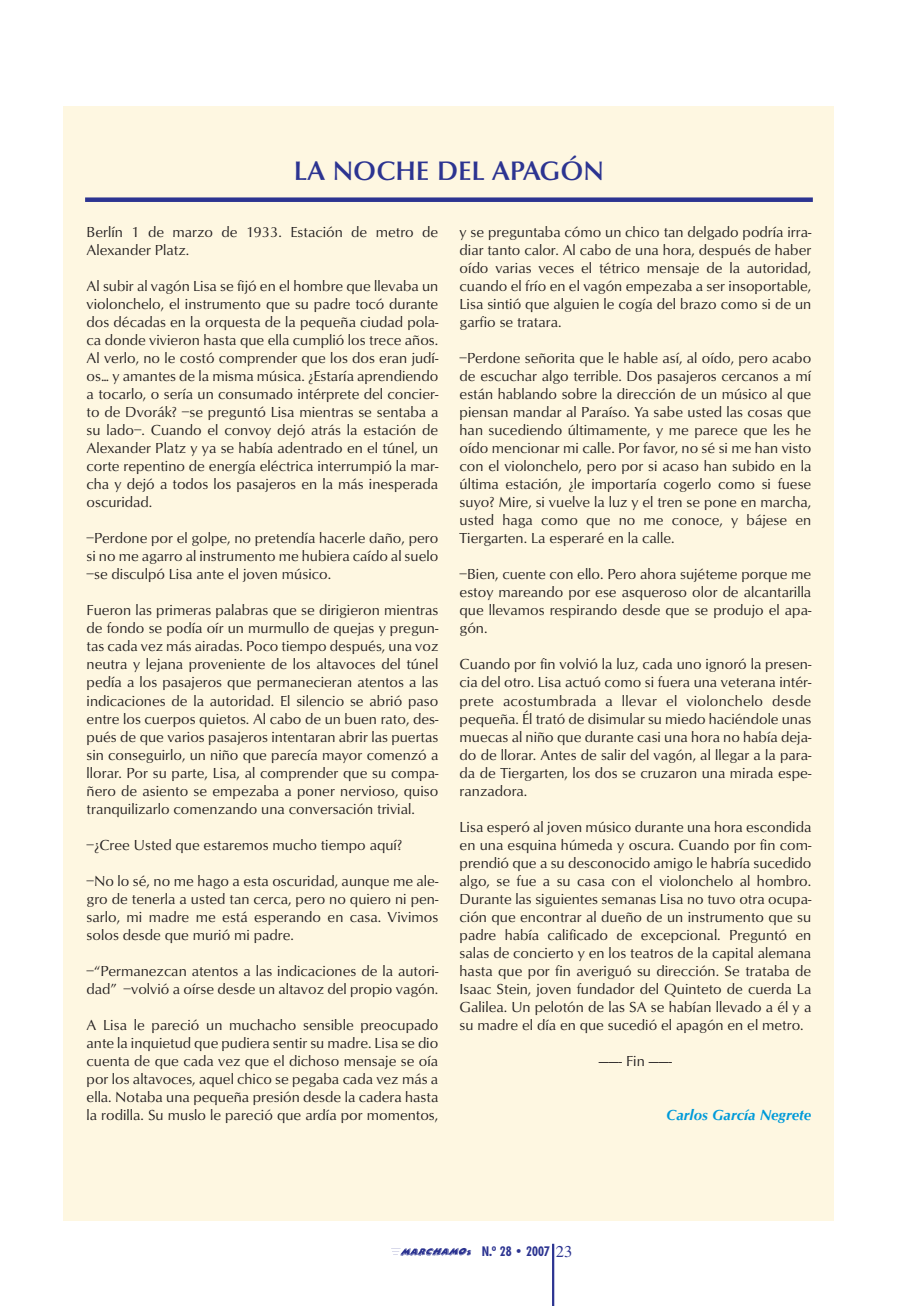
<style>
.page{position:relative;width:915px;height:1306px;background:#fff}
.page>*{position:absolute;margin:0;border:0;box-sizing:border-box;transform-origin:0 0}
.t1{font:600 27px "Optima";color:#2c3491}
.t2{font:15px/18px "Optima";color:#231f20;text-align:justify}
.t3{font:15px "Optima Bld Itlic";color:#009ad9}
.t4{font:700 condensed 13.5px "Futura BT";color:#2c3491}
.s1{font-family:"Times";font-weight:400;font-stretch:normal;font-size:16.5px}
</style>
<div class="page">
<hr style="left:552px;top:1243px;width:2px;height:62px;background:#2c3491">
<img style="left:391px;top:1248px;width:81px;height:8px">
<div style="left:64px;top:107px;width:769px;height:1114px;background:#fef7e1"></div>
<div style="left:85px;top:197px;width:727px;height:5px;background:#2c3491"></div>
<h1 class="t1" style="left:294px;top:160px;width:312px">LA NOCHE DEL APAGÓN</h1>
<p class="t2" style="left:87px;top:224px;width:353px">Berlín 1 de marzo de 1933. Estación de metro de<br>Alexander Platz.</p>
<p class="t2" style="left:87px;top:278px;width:353px">Al subir al vagón Lisa se fijó en el hombre que llevaba un violonchelo, el instrumento que su padre tocó durante dos décadas en la orquesta de la pequeña ciudad pola&shy;ca donde vivieron hasta que ella cumplió los trece años.<br>Al verlo, no le costó comprender que los dos eran judí&shy;os… y amantes de la misma música. ¿Estaría aprendiendo a tocarlo, o sería un consumado intérprete del concier&shy;to de Dvorák? –se preguntó Lisa mientras se sentaba a su lado–. Cuando el convoy dejó atrás la estación de Alexander Platz y ya se había adentrado en el túnel, un corte repentino de energía eléctrica interrumpió la mar&shy;cha y dejó a todos los pasajeros en la más inesperada oscuridad.</p>
<p class="t2" style="left:87px;top:530px;width:353px">–Perdone por el golpe, no pretendía hacerle daño, pero si no me agarro al instrumento me hubiera caído al suelo –se disculpó Lisa ante el joven músico.</p>
<p class="t2" style="left:87px;top:602px;width:353px">Fueron las primeras palabras que se dirigieron mientras de fondo se podía oír un murmullo de quejas y pregun&shy;tas cada vez más airadas. Poco tiempo después, una voz neutra y lejana proveniente de los altavoces del túnel pedía a los pasajeros que permanecieran atentos a las indicaciones de la autoridad. El silencio se abrió paso entre los cuerpos quietos. Al cabo de un buen rato, des&shy;pués de que varios pasajeros intentaran abrir las puertas sin conseguirlo, un niño que parecía mayor comenzó a llorar. Por su parte, Lisa, al comprender que su compa&shy;ñero de asiento se empezaba a poner nervioso, quiso tranquilizarlo comenzando una conversación trivial.</p>
<p class="t2" style="left:87px;top:836px;width:317px">–¿Cree Usted que estaremos mucho tiempo aquí?</p>
<p class="t2" style="left:87px;top:872px;width:353px">–No lo sé, no me hago a esta oscuridad, aunque me ale&shy;gro de tenerla a usted tan cerca, pero no quiero ni pen&shy;sarlo, mi madre me está esperando en casa. Vivimos solos desde que murió mi padre.</p>
<p class="t2" style="left:87px;top:962px;width:353px">–“Permanezcan atentos a las indicaciones de la autori&shy;dad” –volvió a oírse desde un altavoz del propio vagón.</p>
<p class="t2" style="left:87px;top:1016px;width:353px">A Lisa le pareció un muchacho sensible preocupado ante la inquietud que pudiera sentir su madre. Lisa se dio cuenta de que cada vez que el dichoso mensaje se oía por los altavoces, aquel chico se pegaba cada vez más a ella. Notaba una pequeña presión desde la cadera hasta la rodilla. Su muslo le pareció que ardía por momentos,</p>
<p class="t2" style="left:459px;top:224px;width:353px">y se preguntaba cómo un chico tan delgado podría irra&shy;diar tanto calor. Al cabo de una hora, después de haber oído varias veces el tétrico mensaje de la autoridad, cuando el frío en el vagón empezaba a ser insoportable, Lisa sintió que alguien le cogía del brazo como si de un garfio se tratara.</p>
<p class="t2" style="left:459px;top:350px;width:353px">–Perdone señorita que le hable así, al oído, pero acabo de escuchar algo terrible. Dos pasajeros cercanos a mí están hablando sobre la dirección de un músico al que piensan mandar al Paraíso. Ya sabe usted las cosas que han sucediendo últimamente, y me parece que les he oído mencionar mi calle. Por favor, no sé si me han visto con el violonchelo, pero por si acaso han subido en la última estación, ¿le importaría cogerlo como si fuese suyo? Mire, si vuelve la luz y el tren se pone en marcha, usted haga como que no me conoce, y bájese en Tiergarten. La esperaré en la calle.</p>
<p class="t2" style="left:459px;top:566px;width:353px">–Bien, cuente con ello. Pero ahora sujéteme porque me estoy mareando por ese asqueroso olor de alcantarilla que llevamos respirando desde que se produjo el apa&shy;gón.</p>
<p class="t2" style="left:459px;top:656px;width:353px">Cuando por fin volvió la luz, cada uno ignoró la presen&shy;cia del otro. Lisa actuó como si fuera una veterana intér&shy;prete acostumbrada a llevar el violonchelo desde pequeña. Él trató de disimular su miedo haciéndole unas muecas al niño que durante casi una hora no había deja&shy;do de llorar. Antes de salir del vagón, al llegar a la para&shy;da de Tiergarten, los dos se cruzaron una mirada espe&shy;ranzadora.</p>
<p class="t2" style="left:459px;top:818px;width:353px">Lisa esperó al joven músico durante una hora escondida en una esquina húmeda y oscura. Cuando por fin com&shy;prendió que a su desconocido amigo le habría sucedido algo, se fue a su casa con el violonchelo al hombro.<br>Durante las siguientes semanas Lisa no tuvo otra ocupa&shy;ción que encontrar al dueño de un instrumento que su padre había calificado de excepcional. Preguntó en salas de concierto y en los teatros de la capital alemana hasta que por fin averiguó su dirección. Se trataba de Isaac Stein, joven fundador del Quinteto de cuerda La Galilea. Un pelotón de las SA se habían llevado a él y a su madre el día en que sucedió el apagón en el metro.</p>
<p class="t2" style="left:598px;top:1052px;width:75px">——- Fin ——-</p>
<p class="t3" style="left:666px;top:1108px;width:147px">Carlos García Negrete</p>
<p class="t4" style="left:481px;top:1244px;width:92px">N.º 28 • 2007 <span class="s1">23</span></p>
</div>
